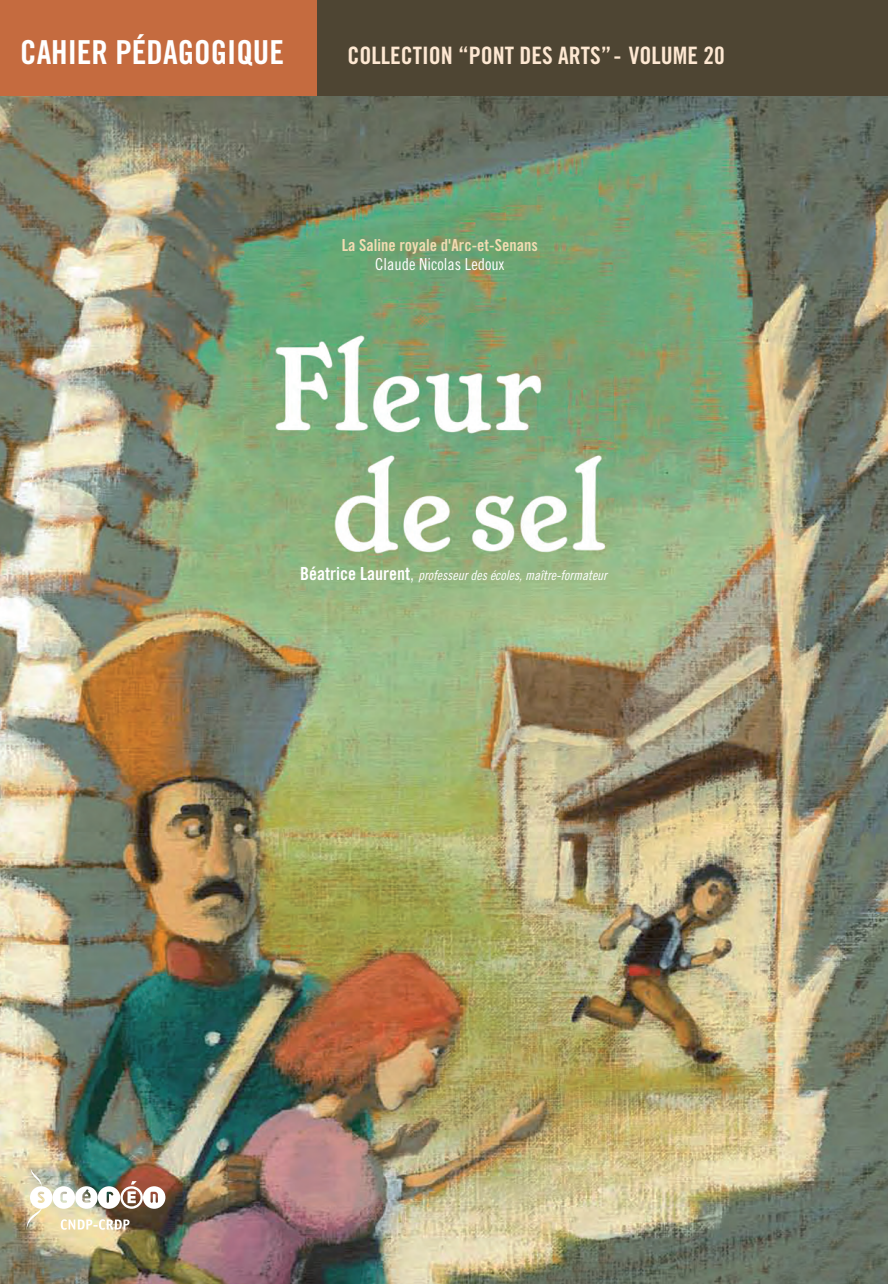
<style>
.page{position:relative;width:888px;height:1284px;background:#fff}
.page>*{position:absolute;margin:0;border:0;box-sizing:border-box;transform-origin:0 0}
.t1{font:33px "Trade Gothic Bold Cond Twenty";color:#fff}
.t2{font:24px "Trade Gothic Bold Cond Twenty";color:#fee8d2}
.t3{font:16.5px "Trade Gothic Bold Cond Twenty";color:#f2dcb2}
.t4{font:16.5px "Trade Gothic Cond Eighteen";color:#fff}
.t5{font:13.5px "Trade Gothic Cond Eighteen Obl";color:#fff}
.s1{font-family:"Trade Gothic Bold Cond Twenty";font-size:18px}
.s2{font-family:"Trade Gothic Cond Eighteen";font-size:18px}
</style>
<div class="page">
<img style="left:0;top:95px;width:888px;height:1188px">
<div style="left:0;top:0;width:888px;height:95px;background:#4e4533"></div>
<div style="left:0;top:0;width:316px;height:95px;background:#c56b3f"></div>
<img style="left:25px;top:1167px;width:140px;height:62px">
<h1 class="t1" style="left:20px;top:33px;width:265px">cahier pédagogique</h1>
<h2 class="t2" style="left:348px;top:41px;width:379px">Collection “Pont des arts” - volume 20</h2>
<p class="t3" style="left:342px;top:235px;width:198px">La Saline royale d'Arc-et-Senans</p>
<p class="t4" style="left:375px;top:254px;width:131px">Claude Nicolas Ledoux</p>
<p class="t5" style="left:300px;top:566px;width:308px"><span class="s1">Béatrice Laurent</span><span class="s2">,</span> professeur des écoles, maître-formateur</p>
</div>
